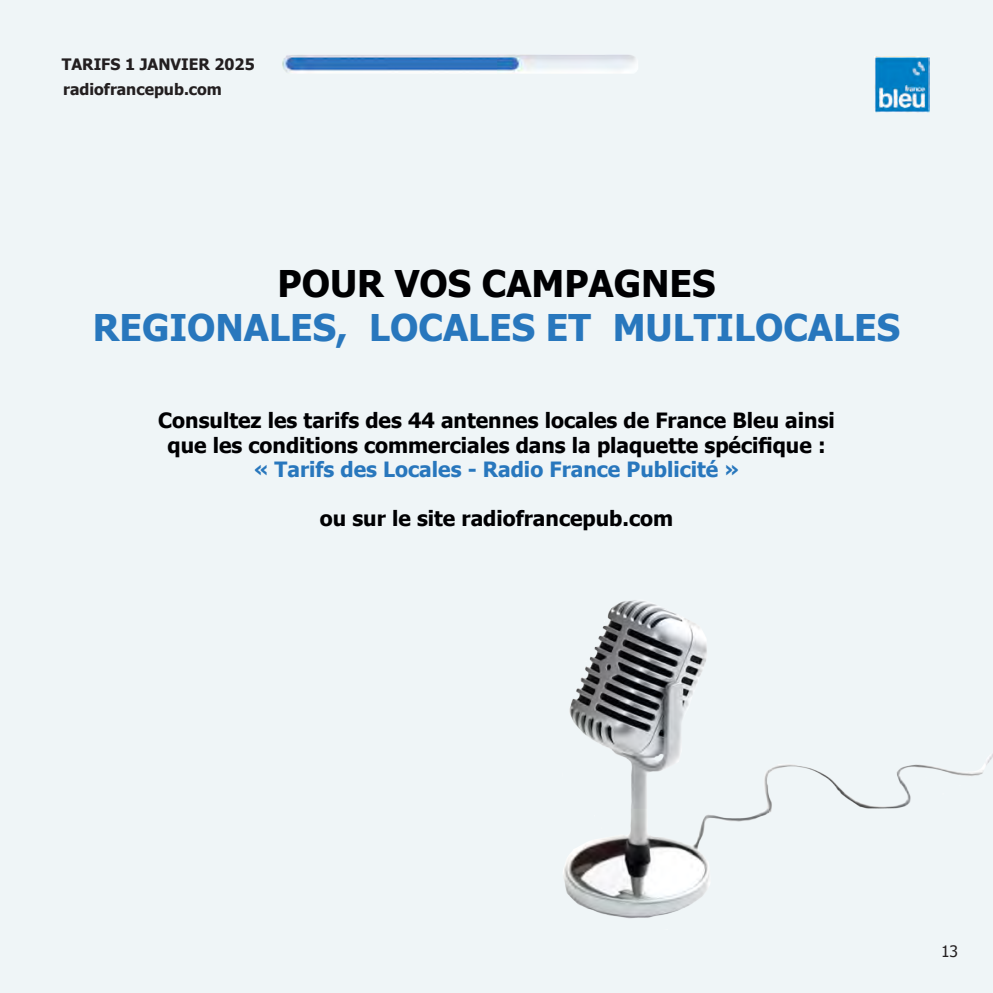
<style>
.page{position:relative;width:993px;height:993px;background:#fff}
.page>*{position:absolute;margin:0;border:0;box-sizing:border-box;transform-origin:0 0}
.t1{font:700 36.75px "Tahoma";color:#2877bd}
.t2{font:700 36.75px "Tahoma";color:#000002}
.t3{font:700 21px/24.5px "Tahoma";color:#000002;text-align:center}
.t4{font:700 21px "Tahoma";color:#2877bd}
.t5{font:17.5px "Tahoma";color:#231f20}
.t6{font:700 15.75px "Tahoma";color:#231f20}
.t7{font:15.75px "Tahoma";color:#231f20}
</style>
<div class="page">
<div style="left:0;top:0;width:992px;height:992px;background:#eff5f7"></div>
<img style="left:563px;top:600px;width:429px;height:319px">
<img style="left:874px;top:57px;width:55px;height:55px">
<img style="left:282px;top:54px;width:356px;height:19px">
<p class="t6" style="left:62px;top:54px;width:194px">TARIFS 1 JANVIER 2025</p>
<p class="t6" style="left:63px;top:78px;width:160px">radiofrancepub.com</p>
<p class="t2" style="left:277px;top:257px;width:439px">POUR VOS CAMPAGNES</p>
<p class="t1" style="left:93px;top:301px;width:808px">REGIONALES, LOCALES ET MULTILOCALES</p>
<p class="t3" style="left:158px;top:407px;width:677px">Consultez les tarifs des 44 antennes locales de France Bleu ainsi que les conditions commerciales dans la plaquette spécifique :</p>
<p class="t4" style="left:253px;top:454px;width:487px">« Tarifs des Locales - Radio France Publicité »</p>
<p class="t3" style="left:320px;top:505px;width:355px">ou sur le site radiofrancepub.com</p>
<p class="t5" style="left:938px;top:939px;width:21px">13</p>
<p class="t7" style="left:940px;top:940px;width:19px">13</p>
</div>
